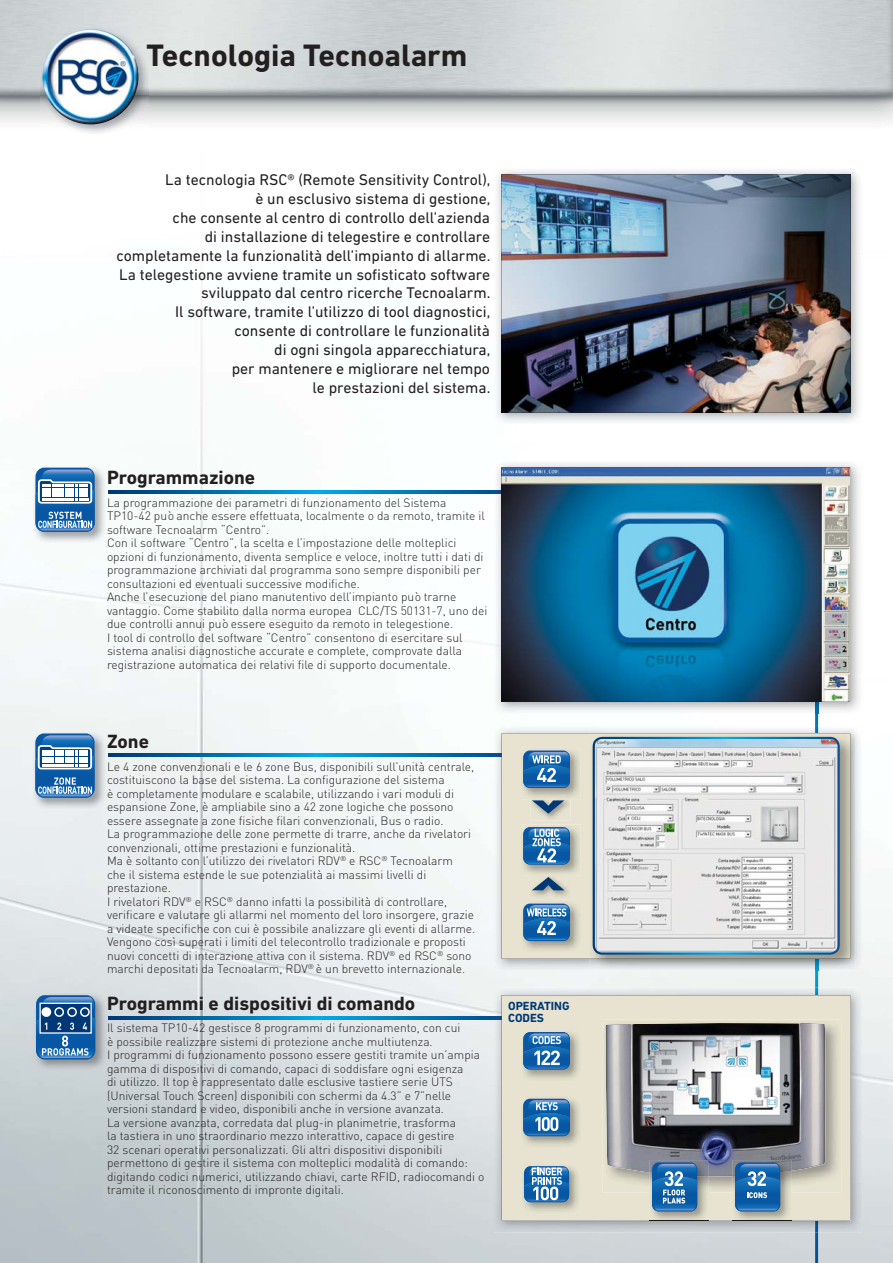
<style>
.page{position:relative;width:893px;height:1263px;background:#fff}
.page>*{position:absolute;margin:0;border:0;box-sizing:border-box;transform-origin:0 0}
.t1{font:700 31.5px "DIN Next LT Pro";color:#231f20}
.t2{font:700 19.5px "DIN Next LT Pro";color:#231f20}
.t3{font:15.75px/18.9px "DIN Next LT Pro";color:#231f20;text-align:right}
.t4{font:300 12px/13.5px "DIN";color:#231f20}
.t5{font:700 12px/12px "DIN Next LT Pro";color:#003876}
</style>
<div class="page">
<img style="left:0;top:0;width:892px;height:1263px">
<svg style="left:108px;top:490px;width:386px;height:3px"></svg>
<svg style="left:108px;top:754px;width:386px;height:3px"></svg>
<svg style="left:108px;top:1017px;width:386px;height:3px"></svg>
<img style="left:494px;top:167px;width:368px;height:257px">
<img style="left:501px;top:174px;width:349px;height:238px">
<img style="left:494px;top:460px;width:368px;height:254px">
<svg style="left:494px;top:490px;width:7px;height:3px"></svg>
<img style="left:815px;top:702px;width:3px;height:12px">
<svg style="left:501px;top:468px;width:349px;height:234px"></svg>
<img style="left:494px;top:726px;width:368px;height:245px">
<svg style="left:494px;top:754px;width:7px;height:3px"></svg>
<svg style="left:501px;top:733px;width:349px;height:226px;fill:#e7e3d0"></svg>
<img style="left:589px;top:734px;width:266px;height:236px">
<svg style="left:815px;top:714px;width:3px;height:549px"></svg>
<img style="left:589px;top:734px;width:261px;height:225px">
<img style="left:815px;top:734px;width:3px;height:225px">
<svg style="left:592px;top:737px;width:247px;height:218px"></svg>
<img style="left:494px;top:987px;width:368px;height:245px">
<img style="left:815px;top:987px;width:3px;height:245px">
<svg style="left:494px;top:1017px;width:7px;height:3px"></svg>
<svg style="left:708px;top:1220px;width:24px;height:1px"></svg>
<div style="left:501px;top:995px;width:349px;height:225px;background:#e7e3d0"></div>
<img style="left:602px;top:1020px;width:239px;height:172px">
<img style="left:605px;top:1023px;width:220px;height:154px">
<img style="left:40px;top:27px;width:109px;height:108px">
<img style="left:42px;top:29px;width:96px;height:95px">
<img style="left:530px;top:799px;width:40px;height:22px">
<svg style="left:531px;top:800px;width:33px;height:14px"></svg>
<img style="left:530px;top:876px;width:40px;height:21px">
<svg style="left:531px;top:877px;width:33px;height:13px"></svg>
<img style="left:521px;top:1164px;width:59px;height:49px">
<svg style="left:524px;top:1166px;width:45px;height:36px"></svg>
<img style="left:649px;top:1176px;width:59px;height:46px">
<img style="left:649px;top:1220px;width:59px;height:1px">
<img style="left:649px;top:1160px;width:59px;height:16px">
<svg style="left:652px;top:1162px;width:45px;height:49px"></svg>
<img style="left:732px;top:1176px;width:59px;height:46px">
<img style="left:732px;top:1220px;width:59px;height:1px">
<img style="left:732px;top:1160px;width:59px;height:16px">
<svg style="left:735px;top:1162px;width:45px;height:49px"></svg>
<img style="left:521px;top:901px;width:59px;height:51px">
<svg style="left:523px;top:904px;width:47px;height:37px"></svg>
<img style="left:521px;top:825px;width:59px;height:51px">
<svg style="left:523px;top:827px;width:47px;height:38px"></svg>
<img style="left:521px;top:748px;width:59px;height:51px">
<svg style="left:523px;top:751px;width:47px;height:37px"></svg>
<img style="left:521px;top:1030px;width:59px;height:51px">
<svg style="left:523px;top:1032px;width:47px;height:37px"></svg>
<img style="left:521px;top:1096px;width:59px;height:51px">
<svg style="left:523px;top:1099px;width:47px;height:37px"></svg>
<img style="left:33px;top:466px;width:72px;height:77px">
<svg style="left:35px;top:468px;width:60px;height:64px"></svg>
<img style="left:33px;top:731px;width:72px;height:77px">
<svg style="left:35px;top:733px;width:59px;height:65px"></svg>
<img style="left:34px;top:993px;width:72px;height:77px">
<svg style="left:36px;top:995px;width:59px;height:64px"></svg>
<h1 class="t1" style="left:146px;top:44px;width:322px">Tecnologia Tecnoalarm</h1>
<p class="t3" style="left:117px;top:172px;width:375px">La tecnologia RSC® (Remote Sensitivity Control),<br>è un esclusivo sistema di gestione,<br>che consente al centro di controllo dell’azienda<br>di installazione di telegestire e controllare completamente la funzionalità dell’impianto di allarme.<br>La telegestione avviene tramite un sofisticato software sviluppato dal centro ricerche Tecnoalarm.<br>Il software, tramite l’utilizzo di tool diagnostici, consente di controllare le funzionalità<br>di ogni singola apparecchiatura,<br>per mantenere e migliorare nel tempo<br>le prestazioni del sistema.</p>
<h2 class="t2" style="left:107px;top:471px;width:150px">Programmazione</h2>
<p class="t4" style="left:107px;top:497px;width:382px">La programmazione dei parametri di funzionamento del Sistema TP10-42 può anche essere effettuata, localmente o da remoto, tramite il software Tecnoalarm “Centro”.<br>Con il software “Centro”, la scelta e l’impostazione delle molteplici opzioni di funzionamento, diventa semplice e veloce, inoltre tutti i dati di programmazione archiviati dal programma sono sempre disponibili per consultazioni ed eventuali successive modifiche.<br>Anche l’esecuzione del piano manutentivo dell’impianto può trarne vantaggio. Come stabilito dalla norma europea CLC/TS 50131-7, uno dei due controlli annui può essere eseguito da remoto in telegestione.<br>I tool di controllo del software “Centro” consentono di esercitare sul sistema analisi diagnostiche accurate e complete, comprovate dalla registrazione automatica dei relativi file di supporto documentale.</p>
<h2 class="t2" style="left:107px;top:734px;width:44px">Zone</h2>
<p class="t4" style="left:107px;top:761px;width:370px">Le 4 zone convenzionali e le 6 zone Bus, disponibili sull’unità centrale, costituiscono la base del sistema. La configurazione del sistema<br>è completamente modulare e scalabile, utilizzando i vari moduli di espansione Zone, è ampliabile sino a 42 zone logiche che possono essere assegnate a zone fisiche filari convenzionali, Bus o radio.<br>La programmazione delle zone permette di trarre, anche da rivelatori convenzionali, ottime prestazioni e funzionalità.<br>Ma è soltanto con l’utilizzo dei rivelatori RDV<sup>®</sup> e RSC<sup>®</sup> Tecnoalarm<br>che il sistema estende le sue potenzialità ai massimi livelli di prestazione.<br>I rivelatori RDV<sup>®</sup> e RSC<sup>®</sup> danno infatti la possibilità di controllare, verificare e valutare gli allarmi nel momento del loro insorgere, grazie a videate specifiche con cui è possibile analizzare gli eventi di allarme.<br>Vengono così superati i limiti del telecontrollo tradizionale e proposti nuovi concetti di interazione attiva con il sistema. RDV<sup>®</sup> ed RSC<sup>®</sup> sono marchi depositati da Tecnoalarm, RDV<sup>®</sup> è un brevetto internazionale.</p>
<h2 class="t2" style="left:107px;top:996px;width:310px">Programmi e dispositivi di comando</h2>
<p class="t4" style="left:107px;top:1023px;width:379px">Il sistema TP10-42 gestisce 8 programmi di funzionamento, con cui<br>è possibile realizzare sistemi di protezione anche multiutenza.<br>I programmi di funzionamento possono essere gestiti tramite un’ampia gamma di dispositivi di comando, capaci di soddisfare ogni esigenza<br>di utilizzo. Il top è rappresentato dalle esclusive tastiere serie UTS (Universal Touch Screen) disponibili con schermi da 4.3” e 7”nelle versioni standard e video, disponibili anche in versione avanzata.<br>La versione avanzata, corredata dal plug-in planimetrie, trasforma<br>la tastiera in uno straordinario mezzo interattivo, capace di gestire<br>32 scenari operativi personalizzati. Gli altri dispositivi disponibili permettono di gestire il sistema con molteplici modalità di comando: digitando codici numerici, utilizzando chiavi, carte RFID, radiocomandi o tramite il riconoscimento di impronte digitali.</p>
<p class="t5" style="left:508px;top:1001px;width:63px">OPERATING<br>CODES</p>
</div>
